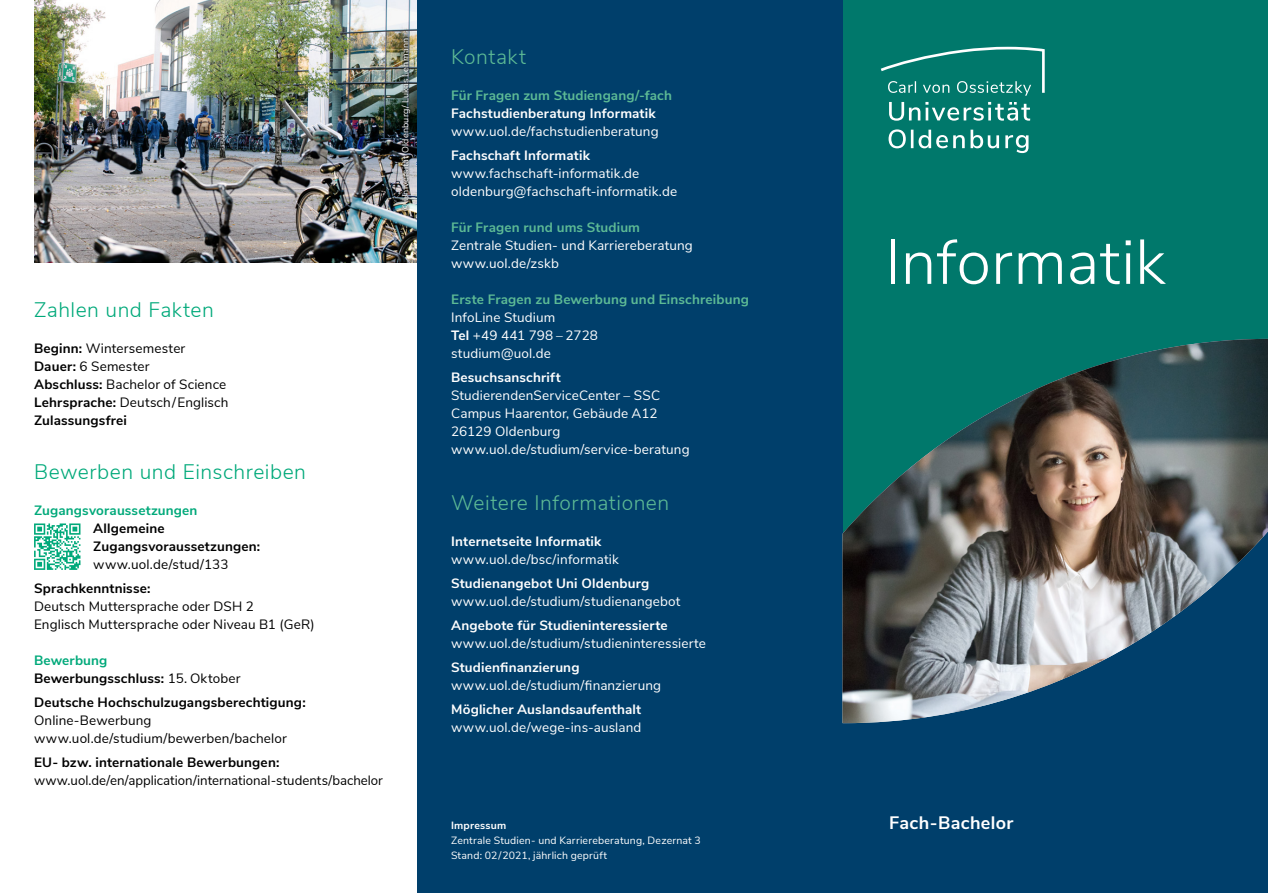
<style>
.page{position:relative;width:1268px;height:893px;background:#fff}
.page>*{position:absolute;margin:0;border:0;box-sizing:border-box;transform-origin:0 0}
.t1{font:300 63px "Nunito Sans";letter-spacing:.005em;color:#fff}
.t2{font:300 21px "Nunito Sans";letter-spacing:.025em;color:#00a97a}
.t3{font:300 21px "Nunito Sans";letter-spacing:.025em;color:#5dba95}
.t4{font:700 18px "Nunito Sans";letter-spacing:.02em;color:#fff}
.t5{font:13.5px/18px "Nunito Sans";letter-spacing:.01em;color:#fff}
.t6{font:13.5px/18px "Nunito Sans";letter-spacing:.01em;color:#000}
.t7{font:700 13.5px "Nunito Sans";letter-spacing:.01em;color:#fff}
.t8{font:700 13.5px/18px "Nunito Sans";letter-spacing:.01em;color:#000}
.t9{font:700 13.5px "Nunito Sans";letter-spacing:.01em;color:#5dba95}
.t10{font:700 13.5px "Nunito Sans";letter-spacing:.01em;color:#00a97a}
.t11{font:10.5px/15px "Nunito Sans";letter-spacing:.02em;color:#fff}
.t12{font:700 10.5px "Nunito Sans";letter-spacing:.02em;color:#fff}
.t13{font:9px "Nunito Sans";letter-spacing:.025em;color:#fff}
.s1{font-weight:700}
.s2{color:#00a97a}
.s3{font-weight:400}
</style>
<div class="page">
<div style="left:842px;top:0;width:425px;height:339px;background:#00786b"></div>
<div style="left:842px;top:723px;width:425px;height:170px;background:#003f6b"></div>
<div style="left:417px;top:0;width:425px;height:893px;background:#003f6b"></div>
<svg style="left:888px;top:129px;width:140px;height:24px"></svg>
<svg style="left:888px;top:102px;width:142px;height:19px"></svg>
<svg style="left:880px;top:47px;width:164px;height:49px;background:#1b867b"></svg>
<img style="left:34px;top:0;width:383px;height:263px">
<img style="left:399px;top:37px;width:12px;height:175px">
<svg style="left:34px;top:523px;width:46px;height:47px"></svg>
<img style="left:842px;top:339px;width:425px;height:384px">
<p class="t13" style="left:398px;top:211px;width:174px;rotate:-90deg">© Universität Oldenburg/ Lukas Lehmann</p>
<h2 class="t2" style="left:34px;top:294px;width:181px">Zahlen und Fakten</h2>
<p class="t6" style="left:34px;top:338px;width:196px"><span class="s1">Beginn:</span> Wintersemester<br><span class="s1">Dauer:</span> 6 Semester<br><span class="s1">Abschluss:</span> Bachelor of Science<br><span class="s1">Lehrsprache:</span> Deutsch / Englisch<br><span class="s1">Zulassungsfrei</span></p>
<h2 class="t2" style="left:34px;top:456px;width:273px">Bewerben und Einschreiben</h2>
<p class="t10" style="left:34px;top:500px;width:165px">Zugangsvoraussetzungen</p>
<p class="t8" style="left:93px;top:518px;width:168px">Allgemeine<br>Zugangsvoraussetzungen:</p>
<p class="t6" style="left:93px;top:554px;width:137px">www.uol.de/stud/133</p>
<p class="t8" style="left:34px;top:578px;width:118px">Sprachkenntnisse:</p>
<p class="t6" style="left:34px;top:596px;width:282px">Deutsch Muttersprache oder DSH 2<br>Englisch Muttersprache oder Niveau B1 (GeR)</p>
<p class="t8" style="left:34px;top:650px;width:208px"><span class="s2">Bewerbung<br></span>Bewerbungsschluss: <span class="s3">15. Oktober</span></p>
<p class="t8" style="left:34px;top:692px;width:273px">Deutsche Hochschulzugangsberechtigung:</p>
<p class="t6" style="left:34px;top:710px;width:254px">Online-Bewerbung www.uol.de/studium/bewerben/bachelor</p>
<p class="t8" style="left:34px;top:752px;width:247px">EU- bzw. internationale Bewerbungen:</p>
<p class="t6" style="left:34px;top:770px;width:350px">www.uol.de/en/application/international-students/bachelor</p>
<h2 class="t3" style="left:451px;top:42px;width:76px">Kontakt</h2>
<p class="t9" style="left:451px;top:86px;width:222px">Für Fragen zum Studiengang/-fach</p>
<p class="t7" style="left:451px;top:104px;width:206px">Fachstudienberatung Informatik</p>
<p class="t5" style="left:451px;top:122px;width:209px">www.uol.de/fachstudienberatung</p>
<p class="t7" style="left:451px;top:146px;width:140px">Fachschaft Informatik</p>
<p class="t5" style="left:451px;top:164px;width:228px">www.fachschaft-informatik.de oldenburg@fachschaft-informatik.de</p>
<p class="t9" style="left:451px;top:218px;width:190px">Für Fragen rund ums Studium</p>
<p class="t5" style="left:451px;top:236px;width:243px">Zentrale Studien- und Karriereberatung www.uol.de/zskb</p>
<p class="t9" style="left:451px;top:290px;width:299px">Erste Fragen zu Bewerbung und Einschreibung</p>
<p class="t5" style="left:451px;top:308px;width:148px">InfoLine Studium<br><span class="s1">Tel</span> +49 441 798 – 2728 studium@uol.de</p>
<p class="t7" style="left:451px;top:368px;width:111px">Besuchsanschrift</p>
<p class="t5" style="left:451px;top:386px;width:240px">StudierendenServiceCenter – SSC<br>Campus Haarentor, Gebäude A12<br>26129 Oldenburg www.uol.de/studium/service-beratung</p>
<h2 class="t3" style="left:451px;top:487px;width:220px">Weitere Informationen</h2>
<p class="t7" style="left:451px;top:531px;width:152px">Internetseite Informatik</p>
<p class="t5" style="left:451px;top:549px;width:169px">www.uol.de/bsc/informatik</p>
<p class="t7" style="left:451px;top:573px;width:200px">Studienangebot Uni Oldenburg</p>
<p class="t5" style="left:451px;top:591px;width:231px">www.uol.de/studium/studienangebot</p>
<p class="t7" style="left:451px;top:615px;width:218px">Angebote für Studieninteressierte</p>
<p class="t5" style="left:451px;top:633px;width:256px">www.uol.de/studium/studieninteressierte</p>
<p class="t7" style="left:451px;top:657px;width:130px">Studienfinanzierung</p>
<p class="t5" style="left:451px;top:675px;width:211px">www.uol.de/studium/finanzierung</p>
<p class="t7" style="left:451px;top:699px;width:191px">Möglicher Auslandsaufenthalt</p>
<p class="t5" style="left:451px;top:717px;width:192px">www.uol.de/wege-ins-ausland</p>
<p class="t12" style="left:451px;top:818px;width:57px">Impressum</p>
<p class="t11" style="left:451px;top:832px;width:251px">Zentrale Studien- und Karriereberatung, Dezernat 3<br>Stand: 02 / 2021, jährlich geprüft</p>
<h1 class="t1" style="left:884px;top:216px;width:282px">Informatik</h1>
<h3 class="t4" style="left:889px;top:809px;width:126px">Fach-Bachelor</h3>
</div>
